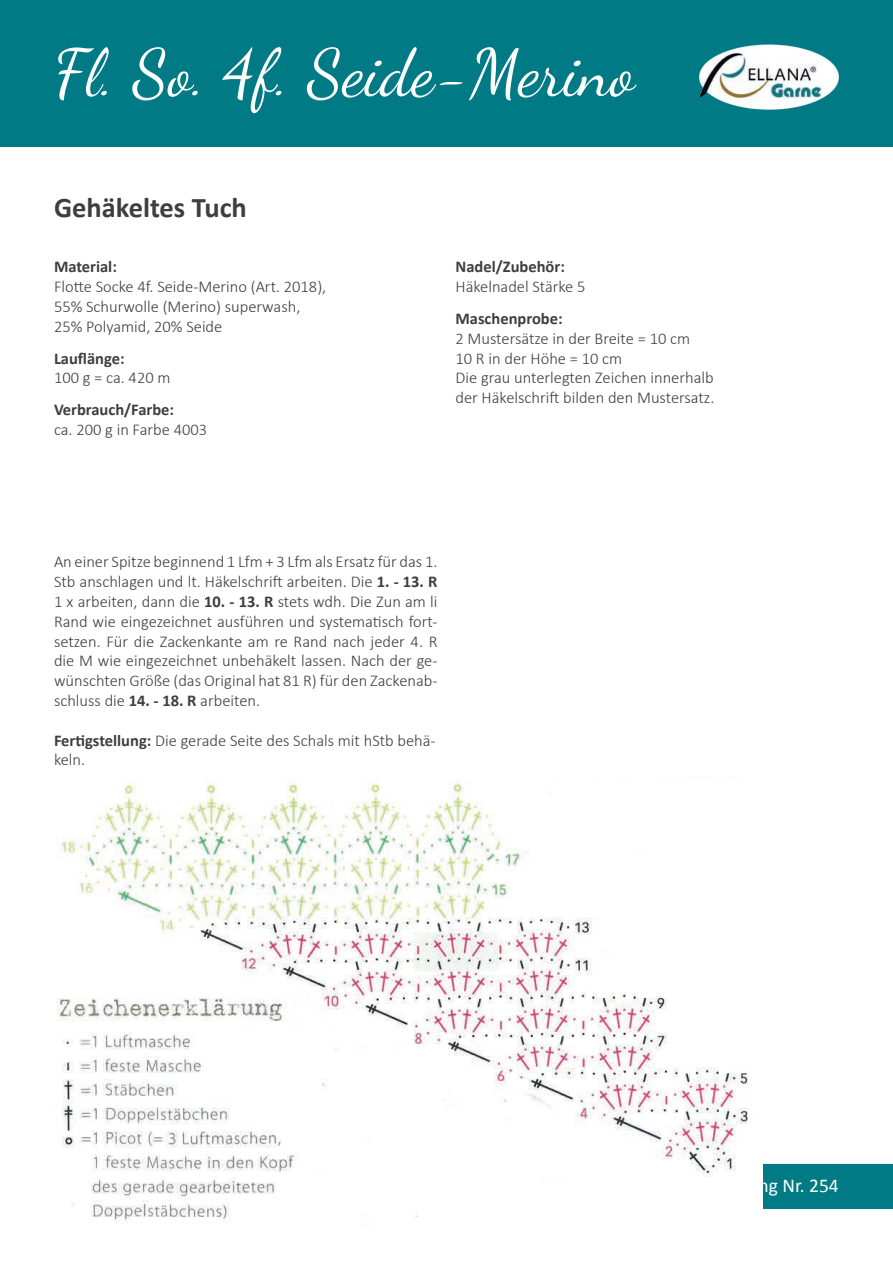
<style>
.page{position:relative;width:893px;height:1263px;background:#fff}
.page>*{position:absolute;margin:0;border:0;box-sizing:border-box;transform-origin:0 0}
.t1{font:66px "Dancing Script";color:#fff}
.t2{font:700 28.5px "Calibri";color:#3e3e3f}
.t3{font:19.5px "Calibri";color:#fff}
.t4{font:300 16.5px/19.8px "Calibri";color:#3e3e3f}
.t5{font:700 16.5px "Calibri";color:#3e3e3f}
.s1{font-weight:700}
</style>
<div class="page">
<div style="left:763px;top:1164px;width:130px;height:45px;background:#007b86"></div>
<div style="left:0;top:0;width:893px;height:147px;background:#007b86"></div>
<img style="left:699px;top:44px;width:140px;height:66px">
<img style="left:57px;top:779px;width:691px;height:444px">
<h1 class="t1" style="left:54px;top:34px;width:582px">Fl. So. 4f. Seide-Merino</h1>
<h2 class="t2" style="left:54px;top:189px;width:194px">Gehäkeltes Tuch</h2>
<p class="t5" style="left:54px;top:256px;width:64px">Material:</p>
<p class="t4" style="left:54px;top:277px;width:274px">Flotte Socke 4f. Seide-Merino (Art. 2018),<br>55% Schurwolle (Merino) superwash,<br>25% Polyamid, 20% Seide</p>
<p class="t5" style="left:54px;top:348px;width:72px">Lauflänge:</p>
<p class="t4" style="left:54px;top:368px;width:118px">100 g = ca. 420 m</p>
<p class="t5" style="left:54px;top:399px;width:122px">Verbrauch/Farbe:</p>
<p class="t4" style="left:54px;top:420px;width:155px">ca. 200 g in Farbe 4003</p>
<p class="t5" style="left:455px;top:256px;width:111px">Nadel/Zubehör:</p>
<p class="t4" style="left:455px;top:277px;width:131px">Häkelnadel Stärke 5</p>
<p class="t5" style="left:455px;top:308px;width:109px">Maschenprobe:</p>
<p class="t4" style="left:455px;top:328px;width:260px">2 Mustersätze in der Breite = 10 cm<br>10 R in der Höhe = 10 cm<br>Die grau unterlegten Zeichen innerhalb der Häkelschrift bilden den Mustersatz.</p>
<p class="t4" style="left:54px;top:552px;width:385px;text-align:justify">An einer Spitze beginnend 1 Lfm + 3 Lfm als Ersatz für das 1.<br>Stb anschlagen und lt. Häkelschrift arbeiten. Die <span class="s1">1. - 13. R </span>1 x arbeiten, dann die <span class="s1">10. - 13. R</span> stets wdh. Die Zun am li Rand wie eingezeichnet ausführen und systematisch fort&shy;setzen. Für die Zackenkante am re Rand nach jeder 4. R die M wie eingezeichnet unbehäkelt lassen. Nach der ge&shy;wünschten Größe (das Original hat 81 R) für den Zackenab&shy;schluss die <span class="s1">14. - 18. R</span> arbeiten.</p>
<p class="t4" style="left:54px;top:730px;width:383px"><span class="s1">Fertigstellung:</span> Die gerade Seite des Schals mit hStb behä&shy;keln.</p>
<p class="t3" style="left:702px;top:1173px;width:139px">Anleitung Nr. 254</p>
</div>
